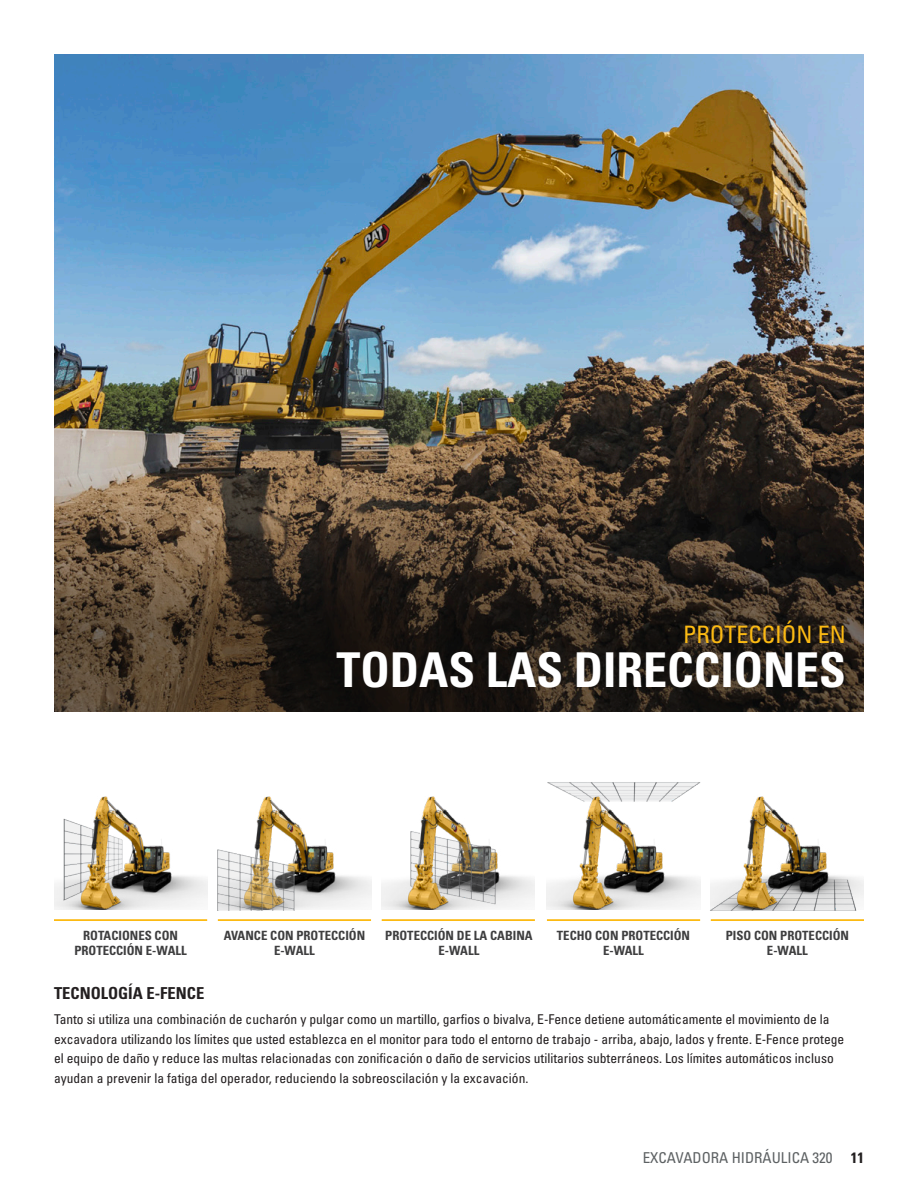
<style>
.page{position:relative;width:918px;height:1188px;background:#fff}
.page>*{position:absolute;margin:0;border:0;box-sizing:border-box;transform-origin:0 0}
.t1{font:48px "Univers LTCYR 67 Bold Cond";color:#fff}
.t2{font:condensed 24px "Univers LTCYR 57";color:#fcba13}
.t3{font:16.5px "Univers LTCYR 67 Bold Cond";color:#231f20}
.t4{font:condensed 15px "Univers LTCYR 57";color:#5d6163}
.t5{font:condensed 13.5px/19.5px "Univers LTCYR 57";color:#231f20}
.t6{font:12.75px/15.3px "Univers LTCYR 67 Bold Cond";color:#3e3e3f;text-align:center}
.s1{font-family:"Univers LTCYR 67 Bold Cond";font-stretch:normal;color:#231f20}
</style>
<div class="page">
<img style="left:710px;top:884px;width:147px;height:37px">
<svg style="left:547px;top:782px;width:153px;height:6px"></svg>
<hr style="left:711px;top:919px;width:153px;height:2px;background:#fcba13">
<img style="left:54px;top:54px;width:810px;height:658px">
<img style="left:54px;top:796px;width:153px;height:114px">
<hr style="left:54px;top:919px;width:153px;height:2px;background:#fcba13">
<img style="left:547px;top:788px;width:153px;height:122px">
<hr style="left:547px;top:919px;width:153px;height:2px;background:#fcba13">
<img style="left:711px;top:796px;width:153px;height:114px">
<img style="left:256px;top:796px;width:115px;height:113px">
<hr style="left:218px;top:919px;width:153px;height:2px;background:#fcba13">
<img style="left:382px;top:796px;width:153px;height:114px">
<hr style="left:382px;top:919px;width:153px;height:2px;background:#fcba13">
<img style="left:254px;top:835px;width:55px;height:75px">
<svg style="left:218px;top:847px;width:76px;height:63px"></svg>
<img style="left:408px;top:822px;width:91px;height:88px">
<img style="left:412px;top:832px;width:83px;height:71px">
<h2 class="t2" style="left:683px;top:619px;width:164px">PROTECCIÓN EN</h2>
<h1 class="t1" style="left:337px;top:640px;width:511px">TODAS LAS DIRECCIONES</h1>
<p class="t6" style="left:74px;top:928px;width:114px">ROTACIONES CON<br>PROTECCIÓN E-WALL</p>
<p class="t6" style="left:557px;top:928px;width:135px">TECHO CON PROTECCIÓN<br>E-WALL</p>
<p class="t6" style="left:726px;top:928px;width:125px">PISO CON PROTECCIÓN<br>E-WALL</p>
<p class="t6" style="left:224px;top:928px;width:143px">AVANCE CON PROTECCIÓN<br>E-WALL</p>
<p class="t6" style="left:385px;top:928px;width:149px">PROTECCIÓN DE LA CABINA<br>E-WALL</p>
<p class="t3" style="left:54px;top:983px;width:152px">TECNOLOGÍA E-FENCE</p>
<p class="t5" style="left:54px;top:1009px;width:792px">Tanto si utiliza una combinación de cucharón y pulgar como un martillo, garfios o bivalva, E-Fence detiene automáticamente el movimiento de la excavadora utilizando los límites que usted establezca en el monitor para todo el entorno de trabajo - arriba, abajo, lados y frente. E-Fence protege el equipo de daño y reduce las multas relacionadas con zonificación o daño de servicios utilitarios subterráneos. Los límites automáticos incluso ayudan a prevenir la fatiga del operador, reduciendo la sobreoscilación y la excavación.</p>
<p class="t4" style="left:643px;top:1148px;width:223px">EXCAVADORA HIDRÁULICA 320 <span class="s1">11</span></p>
</div>
